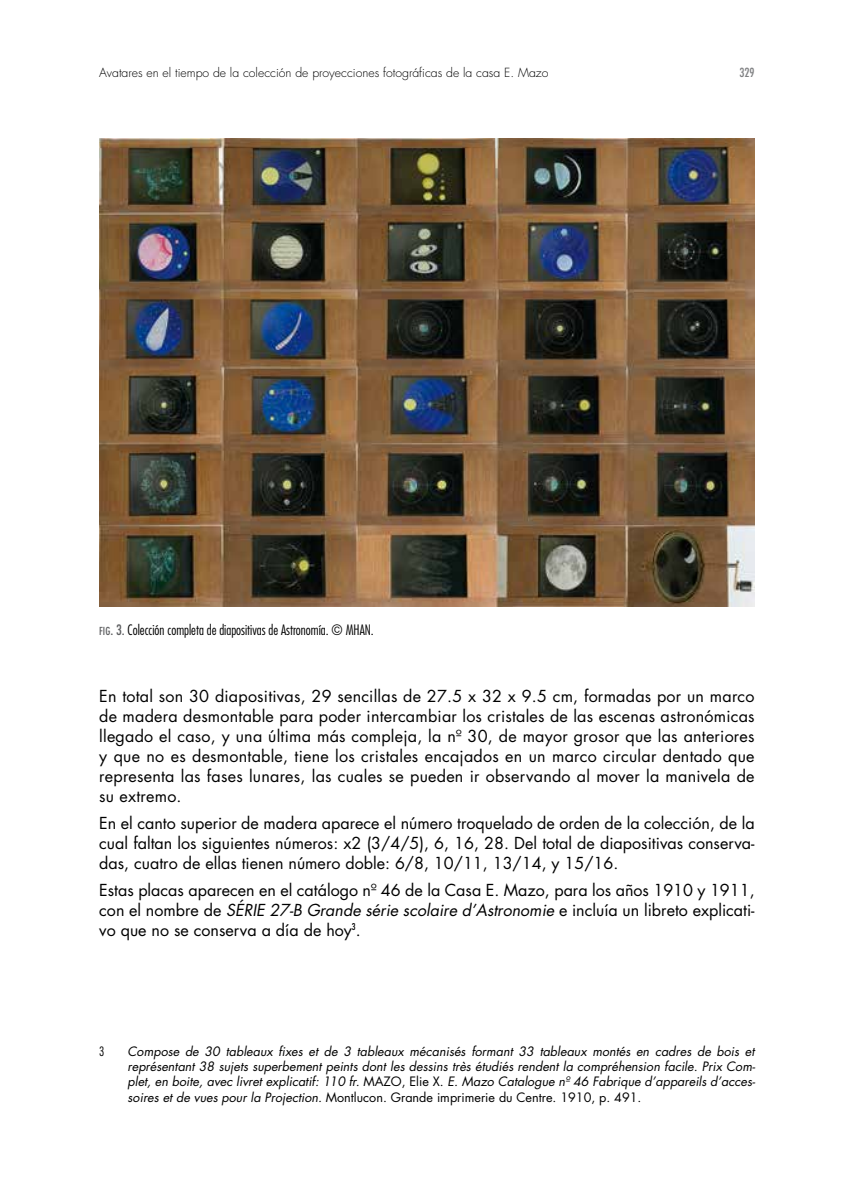
<style>
.page{position:relative;width:844px;height:1191px;background:#fff}
.page>*{position:absolute;margin:0;border:0;box-sizing:border-box;transform-origin:0 0}
.t1{font:16.1px/19.9px "Futura";color:#000;text-align:justify}
.t2{font:300 condensed 14px "Futura";color:#000}
.t3{font:italic 12.6px/15.2px "Futura";color:#000;text-align:justify}
.t4{font:300 condensed 12.6px "Futura";color:#000}
.t5{font:300 12.25px "Futura";color:#000}
.t6{font:500 condensed 12.25px "Futura";color:#7e7f81}
.s1{font-weight:400;font-size:10.85px;color:#5f6062}
.s2{font-weight:400;color:#5f6062}
.s3{font-style:italic}
.s4{font-style:normal}
</style>
<div class="page">
<img style="left:99px;top:139px;width:655px;height:467px">
<p class="t5" style="left:99px;top:64px;width:450px">Avatares en el tiempo de la colección de proyecciones fotográficas de la casa E. Mazo</p>
<p class="t6" style="left:739px;top:65px;width:17px">329</p>
<p class="t2" style="left:99px;top:621px;width:276px"><span class="s1">FIG</span><span class="s2">. 3.</span> Colección completa de diapositivas de Astronomía. © MHAN.</p>
<p class="t1" style="left:99px;top:686px;width:656px">En total son 30 diapositivas, 29 sencillas de 27.5 x 32 x 9.5 cm, formadas por un marco de madera desmontable para poder intercambiar los cristales de las escenas astronómicas llegado el caso, y una última más compleja, la nº 30, de mayor grosor que las anteriores y que no es desmontable, tiene los cristales encajados en un marco circular dentado que representa las fases lunares, las cuales se pueden ir observando al mover la manivela de su extremo.</p>
<p class="t1" style="left:99px;top:813px;width:656px">En el canto superior de madera aparece el número troquelado de orden de la colección, de la cual faltan los siguientes números: x2 (3/4/5), 6, 16, 28. Del total de diapositivas conserva&shy;das, cuatro de ellas tienen número doble: 6/8, 10/11, 13/14, y 15/16.</p>
<p class="t1" style="left:99px;top:879px;width:656px">Estas placas aparecen en el catálogo nº 46 de la Casa E. Mazo, para los años 1910 y 1911, con el nombre de <span class="s3">SÉRIE 27-B Grande série scolaire d’Astronomie</span> e incluía un libreto explicati&shy;vo que no se conserva a día de hoy<sup>3</sup>.</p>
<p class="t4" style="left:99px;top:1043px;width:7px">3</p>
<p class="t3" style="left:127px;top:1043px;width:629px">Compose de 30 tableaux fixes et de 3 tableaux mécanisés formant 33 tableaux montés en cadres de bois et représentant 38 sujets superbement peints dont les dessins très étudiés rendent la compréhension facile. Prix Com&shy;plet, en boite, avec livret explicatif: 110 fr. <span class="s4">MAZO, Elie X.</span> E. Mazo Catalogue nº 46 Fabrique d’appareils d’acces&shy;soires et de vues pour la Projection. <span class="s4">Montlucon. Grande imprimerie du Centre. 1910, p. 491.</span></p>
</div>
